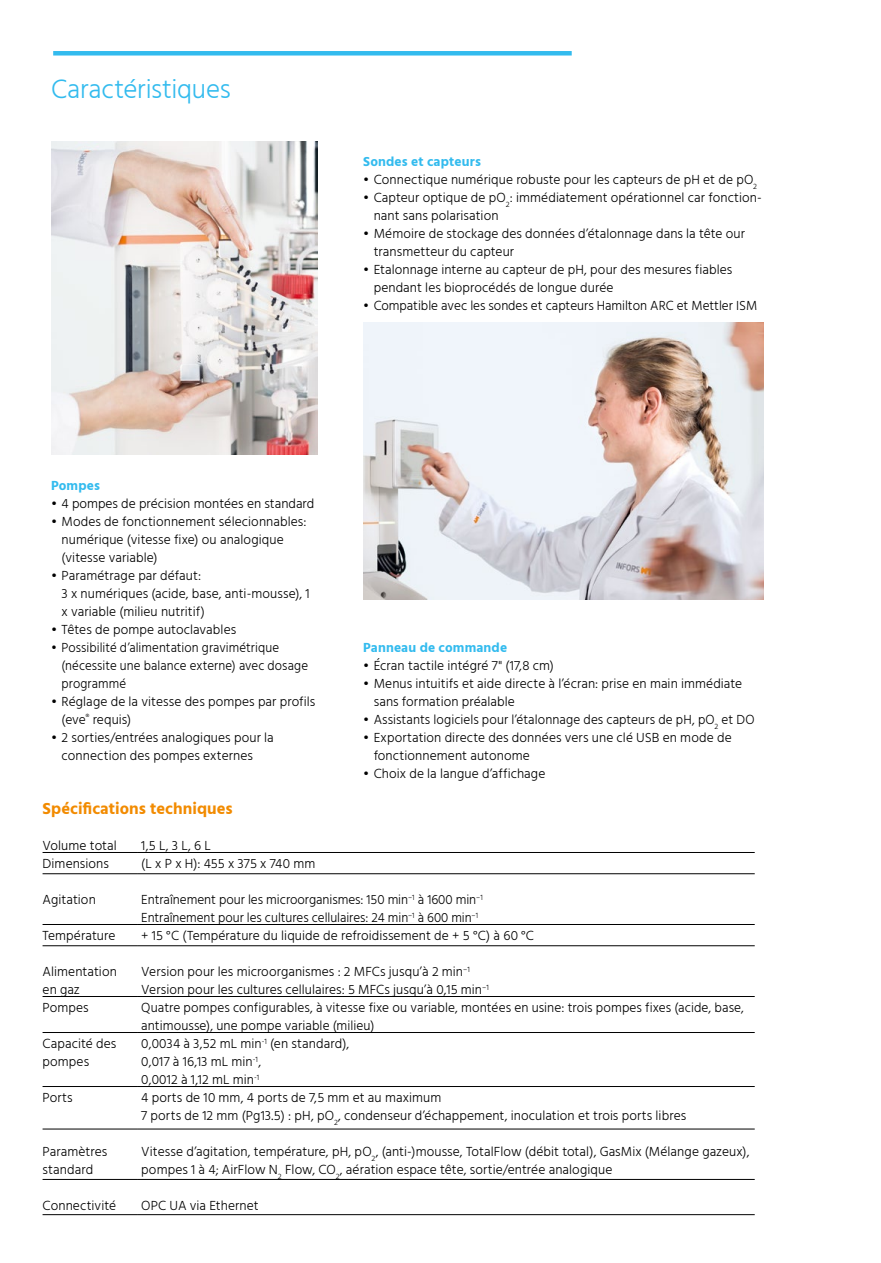
<style>
.page{position:relative;width:881px;height:1263px;background:#fff}
.page>*{position:absolute;margin:0;border:0;box-sizing:border-box;transform-origin:0 0}
.t1{font:300 27px "Hind";letter-spacing:-.005em;color:#3be}
.t2{font:700 16.5px "Hind";letter-spacing:.005em;color:#f28b00}
.t3{font:300 13.5px/18px "Hind";letter-spacing:.005em;color:#000}
.t4{font:300 13.5px/18px "Hind";letter-spacing:.005em;color:#000;scale:.96 1}
.t5{font:700 13.5px "Hind";letter-spacing:.01em;color:#3be}
</style>
<div class="page">
<div style="left:53px;top:51px;width:518px;height:5px;background:#3be"></div>
<img style="left:51px;top:142px;width:266px;height:312px">
<img style="left:364px;top:322px;width:399px;height:278px">
<hr style="left:43px;top:852px;width:94px;height:1px;background:#000">
<hr style="left:137px;top:852px;width:617px;height:1px;background:#000">
<hr style="left:43px;top:873px;width:94px;height:1px;background:#000">
<hr style="left:137px;top:873px;width:617px;height:1px;background:#000">
<hr style="left:43px;top:924px;width:94px;height:1px;background:#000">
<hr style="left:137px;top:924px;width:617px;height:1px;background:#000">
<hr style="left:43px;top:945px;width:94px;height:1px;background:#000">
<hr style="left:137px;top:945px;width:617px;height:1px;background:#000">
<hr style="left:43px;top:996px;width:94px;height:1px;background:#000">
<hr style="left:137px;top:996px;width:617px;height:1px;background:#000">
<hr style="left:43px;top:1032px;width:94px;height:1px;background:#000">
<hr style="left:137px;top:1032px;width:617px;height:1px;background:#000">
<hr style="left:43px;top:1086px;width:94px;height:1px;background:#000">
<hr style="left:137px;top:1086px;width:617px;height:1px;background:#000">
<hr style="left:43px;top:1129px;width:94px;height:1px;background:#000">
<hr style="left:137px;top:1129px;width:617px;height:1px;background:#000">
<hr style="left:43px;top:1179px;width:94px;height:1px;background:#000">
<hr style="left:137px;top:1179px;width:617px;height:1px;background:#000">
<hr style="left:43px;top:1214px;width:94px;height:1px;background:#000">
<hr style="left:137px;top:1214px;width:617px;height:1px;background:#000">
<h1 class="t1" style="left:51px;top:71px;width:181px">Caractéristiques</h1>
<p class="t5" style="left:363px;top:154px;width:119px">Sondes et capteurs</p>
<p class="t3" style="left:363px;top:171px;width:395px">• Connectique numérique robuste pour les capteurs de pH et de pO<sub>2</sub></p>
<p class="t3" style="left:373px;top:189px;width:389px;text-indent:-11px">• Capteur optique de pO<sub>2</sub>: immédiatement opérationnel car fonction&shy;nant sans polarisation</p>
<p class="t3" style="left:373px;top:225px;width:373px;text-indent:-11px">• Mémoire de stockage des données d’étalonnage dans la tête our transmetteur du capteur</p>
<p class="t3" style="left:373px;top:261px;width:360px;text-indent:-11px">• Etalonnage interne au capteur de pH, pour des mesures fiables pendant les bioprocédés de longue durée</p>
<p class="t3" style="left:363px;top:297px;width:395px">• Compatible avec les sondes et capteurs Hamilton ARC et Mettler ISM</p>
<p class="t5" style="left:51px;top:478px;width:50px">Pompes</p>
<p class="t3" style="left:51px;top:495px;width:265px">• 4 pompes de précision montées en standard</p>
<p class="t3" style="left:62px;top:513px;width:246px;text-indent:-11px">• Modes de fonctionnement sélecionnables: numérique (vitesse fixe) ou analogique (vitesse variable)</p>
<p class="t3" style="left:62px;top:567px;width:249px;text-indent:-11px">• Paramétrage par défaut:<br>3 x numériques (acide, base, anti-mousse), 1 x variable (milieu nutritif)</p>
<p class="t3" style="left:51px;top:621px;width:186px">• Têtes de pompe autoclavables</p>
<p class="t4" style="left:62px;top:639px;width:258px;text-indent:-10px">• Possibilité d’alimentation gravimétrique (nécessite une balance externe) avec dosage programmé</p>
<p class="t3" style="left:62px;top:693px;width:255px;text-indent:-11px">• Réglage de la vitesse des pompes par profils (eve<sup>®</sup> requis)</p>
<p class="t3" style="left:62px;top:729px;width:213px;text-indent:-11px">• 2 sorties/entrées analogiques pour la connection des pompes externes</p>
<p class="t5" style="left:363px;top:640px;width:145px">Panneau de commande</p>
<p class="t3" style="left:363px;top:657px;width:192px">• Écran tactile intégré 7" (17,8 cm)</p>
<p class="t3" style="left:373px;top:675px;width:370px;text-indent:-11px">• Menus intuitifs et aide directe à l’écran: prise en main immédiate sans formation préalable</p>
<p class="t3" style="left:363px;top:711px;width:392px">• Assistants logiciels pour l’étalonnage des capteurs de pH, pO<sub>2</sub> et DO</p>
<p class="t3" style="left:373px;top:729px;width:359px;text-indent:-11px">• Exportation directe des données vers une clé USB en mode de fonctionnement autonome</p>
<p class="t3" style="left:363px;top:765px;width:184px">• Choix de la langue d’affichage</p>
<p class="t2" style="left:43px;top:799px;width:192px">Spécifications techniques</p>
<p class="t3" style="left:43px;top:837px;width:76px">Volume total</p>
<p class="t3" style="left:141px;top:837px;width:71px">1,5 L, 3 L, 6 L</p>
<p class="t3" style="left:43px;top:855px;width:68px">Dimensions</p>
<p class="t3" style="left:141px;top:855px;width:175px">(L x P x H): 455 x 375 x 740 mm</p>
<p class="t3" style="left:43px;top:891px;width:55px">Agitation</p>
<p class="t3" style="left:141px;top:891px;width:343px">Entraînement pour les microorganismes: 150 min<sup>–1</sup> à 1600 min<sup>–1<br></sup>Entraînement pour les cultures cellulaires: 24 min<sup>–1</sup> à 600 min<sup>–1</sup></p>
<p class="t3" style="left:43px;top:927px;width:74px">Température</p>
<p class="t3" style="left:141px;top:927px;width:394px">+ 15 °C (Température du liquide de refroidissement de + 5 °C) à 60 °C</p>
<p class="t3" style="left:43px;top:963px;width:76px">Alimentation en gaz</p>
<p class="t3" style="left:141px;top:963px;width:349px">Version pour les microorganismes : 2 MFCs jusqu’à 2 min<sup>–1<br></sup>Version pour les cultures cellulaires: 5 MFCs jusqu’à 0,15 min<sup>–1</sup></p>
<p class="t3" style="left:43px;top:999px;width:48px">Pompes</p>
<p class="t3" style="left:141px;top:999px;width:604px">Quatre pompes configurables, à vitesse fixe ou variable, montées en usine: trois pompes fixes (acide, base, antimousse), une pompe variable (milieu)</p>
<p class="t3" style="left:43px;top:1035px;width:75px">Capacité des pompes</p>
<p class="t3" style="left:141px;top:1035px;width:209px">0,0034 à 3,52 mL min<sup>-1</sup> (en standard),<br>0,017 à 16,13 mL min<sup>-1</sup>,<br>0,0012 à 1,12 mL min<sup>-1</sup></p>
<p class="t3" style="left:43px;top:1089px;width:32px">Ports</p>
<p class="t3" style="left:141px;top:1089px;width:546px">4 ports de 10 mm, 4 ports de 7,5 mm et au maximum<br>7 ports de 12 mm (Pg13.5) : pH, pO<sub>2</sub>, condenseur d’échappement, inoculation et trois ports libres</p>
<p class="t3" style="left:43px;top:1143px;width:66px">Paramètres standard</p>
<p class="t3" style="left:141px;top:1143px;width:609px">Vitesse d’agitation, température, pH, pO<sub>2</sub>, (anti-)mousse, TotalFlow (débit total), GasMix (Mélange gazeux), pompes 1 à 4; AirFlow N<sub>2</sub> Flow, CO<sub>2</sub>, aération espace tête, sortie/entrée analogique</p>
<p class="t3" style="left:43px;top:1197px;width:75px">Connectivité</p>
<p class="t3" style="left:141px;top:1197px;width:119px">OPC UA via Ethernet</p>
</div>
